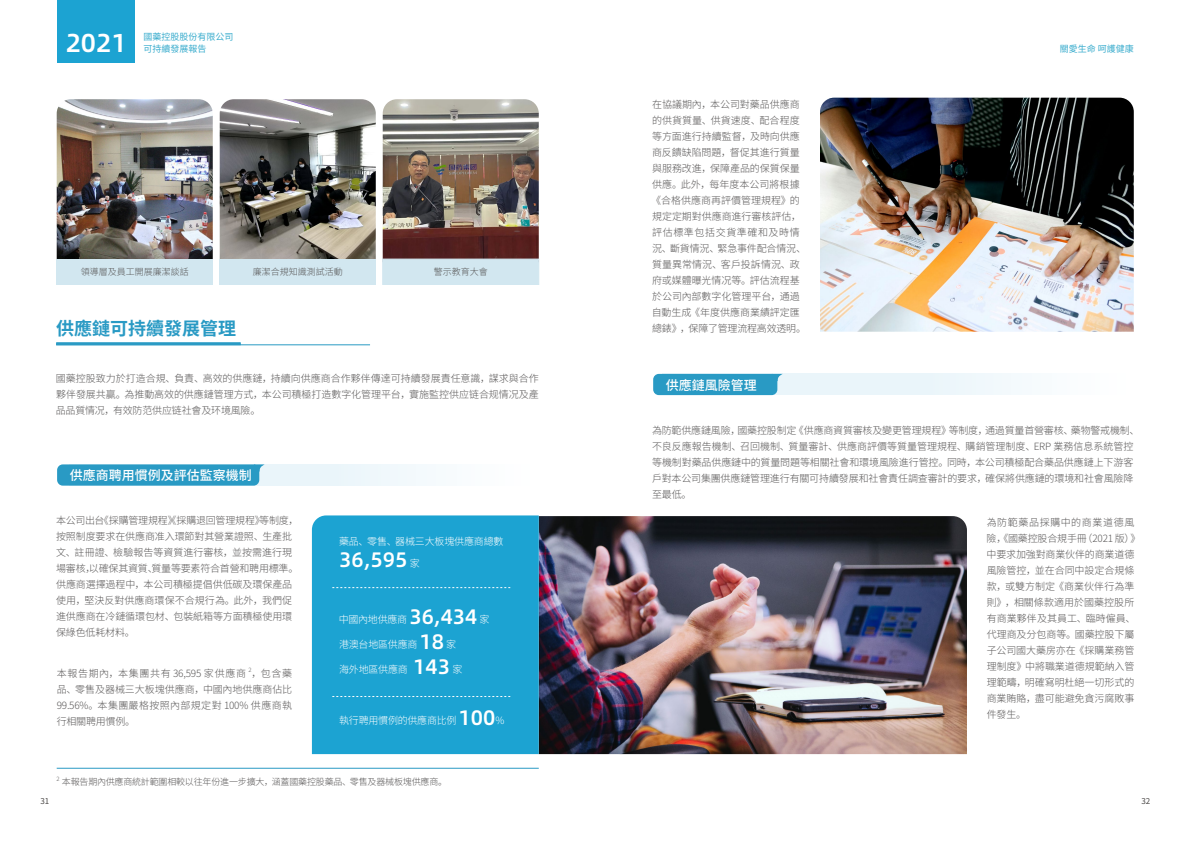
<style>
.page{position:relative;width:1191px;height:842px;background:#fff}
.page>*{position:absolute;margin:0;border:0;box-sizing:border-box;transform-origin:0 0}
.t1{font:26px "Alibaba Pu Hui Ti M";color:#fff}
.t2{font:21px "Alibaba Pu Hui Ti M";color:#fff}
.t3{font:700 18px "Source Han Sans CN";color:#299ac4}
.t4{font:500 13px "Source Han Sans CN";color:#fff}
.t5{font:300 10px/16px "Source Han Sans CN";letter-spacing:-.01em;color:#595757}
.t6{font:300 10px "Source Han Sans CN";letter-spacing:-.02em;color:#fff}
.t7{font:300 10px "Source Han Sans CN";letter-spacing:.065em;color:#595757}
.t8{font:300 9px "Source Han Sans CN";letter-spacing:-.02em;color:#595757}
.t9{font:300 9px "Source Han Sans CN";color:#585757}
.t10{font:9px/12.2px "Source Han Sans CN";color:#39accd}
.t11{font:8px "Source Han Sans CN";color:#4c4948}
.t12{font:300 5.8px "Source Han Sans CN";color:#595757}
.s1{font-family:"Source Han Sans CN";font-weight:300;font-size:10px}
.s2{font-family:"Alibaba Pu Hui Ti M";font-weight:400;font-size:21px}
</style>
<div class="page">
<div style="left:57px;top:0;width:78px;height:62px;background:#1ca3d2"></div>
<svg style="left:774px;top:374px;width:248px;height:21px"></svg>
<div style="left:70px;top:464px;width:469px;height:21px;background:#f2f9fc"></div>
<hr style="left:56px;top:344px;width:314px;height:1px;background:#299ac4">
<div style="left:56px;top:342px;width:185px;height:3px;background:#299ac4;border:1px solid #299ac4"></div>
<div style="left:57px;top:464px;width:202px;height:22px;background:#299ac4;border-radius:6px"></div>
<svg style="left:254px;top:464px;width:11px;height:11px"></svg>
<div style="left:653px;top:374px;width:124px;height:21px;background:#299ac4;border-radius:6px"></div>
<svg style="left:774px;top:374px;width:9px;height:10px"></svg>
<img style="left:539px;top:516px;width:428px;height:238px">
<div style="left:312px;top:515px;width:227px;height:239px;background:#1ca3d2"></div>
<img style="left:57px;top:99px;width:156px;height:160px">
<img style="left:220px;top:99px;width:156px;height:160px">
<img style="left:383px;top:99px;width:156px;height:160px">
<div style="left:57px;top:259px;width:156px;height:25px;background:#d2e7f0"></div>
<div style="left:220px;top:259px;width:156px;height:25px;background:#d2e7f0"></div>
<div style="left:382px;top:259px;width:157px;height:26px;background:#d2e7f0"></div>
<svg style="left:332px;top:696px;width:178px;height:1px"></svg>
<svg style="left:332px;top:587px;width:178px;height:1px"></svg>
<hr style="left:57px;top:768px;width:482px;height:1px;background:#299ac4">
<img style="left:820px;top:98px;width:313px;height:234px">
<h1 class="t1" style="left:66px;top:22px;width:62px">2021</h1>
<p class="t10" style="left:143px;top:31px;width:91px">國藥控股股份有限公司可持續發展報告</p>
<p class="t9" style="left:81px;top:266px;width:109px">領導層及員工開展廉潔談話</p>
<p class="t9" style="left:253px;top:266px;width:91px">廉潔合規知識測試活動</p>
<p class="t9" style="left:434px;top:266px;width:55px">警示教育大會</p>
<h3 class="t3" style="left:56px;top:318px;width:182px">供應鏈可持續發展管理</h3>
<p class="t5" style="left:56px;top:371px;width:484px;text-align:justify">國藥控股致力於打造合規、負責、高效的供應鏈，持續向供應商合作夥伴傳達可持續發展責任意識，謀求與合作夥伴發展共贏。為推動高效的供應鏈管理方式，本公司積極打造數字化管理平台，實施監控供应链合规情况及產品品質情况，有效防范供应链社會及环境風險。</p>
<h3 class="t4" style="left:70px;top:468px;width:183px">供應商聘用慣例及評估監察機制</h3>
<p class="t5" style="left:56px;top:513px;width:244px">本公司出台《採購管理規程》《採購退回管理規程》等制度，按照制度要求在供應商准入環節對其營業證照、生產批文、註冊證、檢驗報告等資質進行審核，並按需進行現場審核，以確保其資質、質量等要素符合首營和聘用標準。供應商選擇過程中，本公司積極提倡供低碳及環保產品使用，堅決反對供應商環保不合規行為。此外，我們促進供應商在冷鏈循環包材、包裝紙箱等方面積極使用環保綠色低耗材料。</p>
<p class="t7" style="left:57px;top:668px;width:191px">本報告期內，本集團共有 36,595 家供應商</p>
<p class="t12" style="left:248px;top:667px;width:5px">2</p>
<p class="t5" style="left:57px;top:666px;width:237px;text-align:justify;text-indent:195px">，包含藥品、零售及器械三大板塊供應商，中國內地供應商佔比99.56%。本集團嚴格按照內部規定對 100% 供應商執行相關聘用慣例。</p>
<p class="t6" style="left:339px;top:536px;width:166px">藥品、零售、器械三大板塊供應商總數</p>
<h2 class="t2" style="left:339px;top:543px;width:82px">36,595 <span class="s1">家</span></h2>
<p class="t6" style="left:339px;top:614px;width:152px">中國內地供應商 <span class="s2">36,434</span> 家</p>
<p class="t6" style="left:339px;top:639px;width:119px">港澳台地區供應商 <span class="s2">18</span> 家</p>
<p class="t6" style="left:339px;top:664px;width:125px">海外地區供應商 <span class="s2">143</span> 家</p>
<p class="t6" style="left:339px;top:715px;width:167px">執行聘用慣例的供應商比例 <span class="s2">100</span>%</p>
<p class="t12" style="left:57px;top:775px;width:5px">2</p>
<p class="t8" style="left:62px;top:777px;width:387px">本報告期內供應商統計範圍相較以往年份進一步擴大，涵蓋國藥控股藥品、零售及器械板塊供應商。</p>
<p class="t5" style="left:651px;top:97px;width:156px">在協議期內，本公司對藥品供應商的供貨質量、供貨速度、配合程度等方面進行持續監督，及時向供應商反饋缺陷問題，督促其進行質量與服務改進，保障產品的保質保量供應。此外，每年度本公司將根據《合格供應商再評價管理規程》的規定定期對供應商進行審核評估，評估標準包括交貨準確和及時情況、斷貨情況、緊急事件配合情況、質量異常情況、客戶投訴情況、政府或媒體曝光情况等。評估流程基於公司內部數字化管理平台，通過自動生成《年度供應商業績評定匯總錶》，保障了管理流程高效透明。</p>
<h3 class="t4" style="left:666px;top:378px;width:92px">供應鏈風險管理</h3>
<p class="t10" style="left:1059px;top:43px;width:76px">關愛⽣命 呵護健康</p>
<p class="t5" style="left:652px;top:422px;width:489px">為防範供應鏈風險，國藥控股制定《供應商資質審核及變更管理規程》等制度，通過質量首營審核、藥物警戒機制、不良反應報告機制、召回機制、質量審計、供應商評價等質量管理規程、購銷管理制度、ERP 業務信息系統管控等機制對藥品供應鏈中的質量問題等相關社會和環境風險進行管控。同時，本公司積極配合藥品供應鏈上下游客戶對本公司集團供應鏈管理進行有關可持續發展和社會責任調查審計的要求，確保將供應鏈的環境和社會風險降至最低。</p>
<p class="t5" style="left:986px;top:515px;width:155px">為防範藥品採購中的商業道德風險，《國藥控股合規手冊（2021 版）》中要求加強對商業伙伴的商業道德風險管控，並在合同中設定合規條款，或雙方制定《商業伙伴行為準則》，相關條款適用於國藥控股所有商業夥伴及其員工、臨時僱員、代理商及分包商等。國藥控股下屬子公司國大藥房亦在《採購業務管理制度》中將職業道德規範納入管理範疇，明確寫明杜絕一切形式的商業賄賂，盡可能避免貪污腐敗事件發生。</p>
<p class="t11" style="left:40px;top:796px;width:10px">31</p>
<p class="t11" style="left:1141px;top:796px;width:10px">32</p>
</div>
